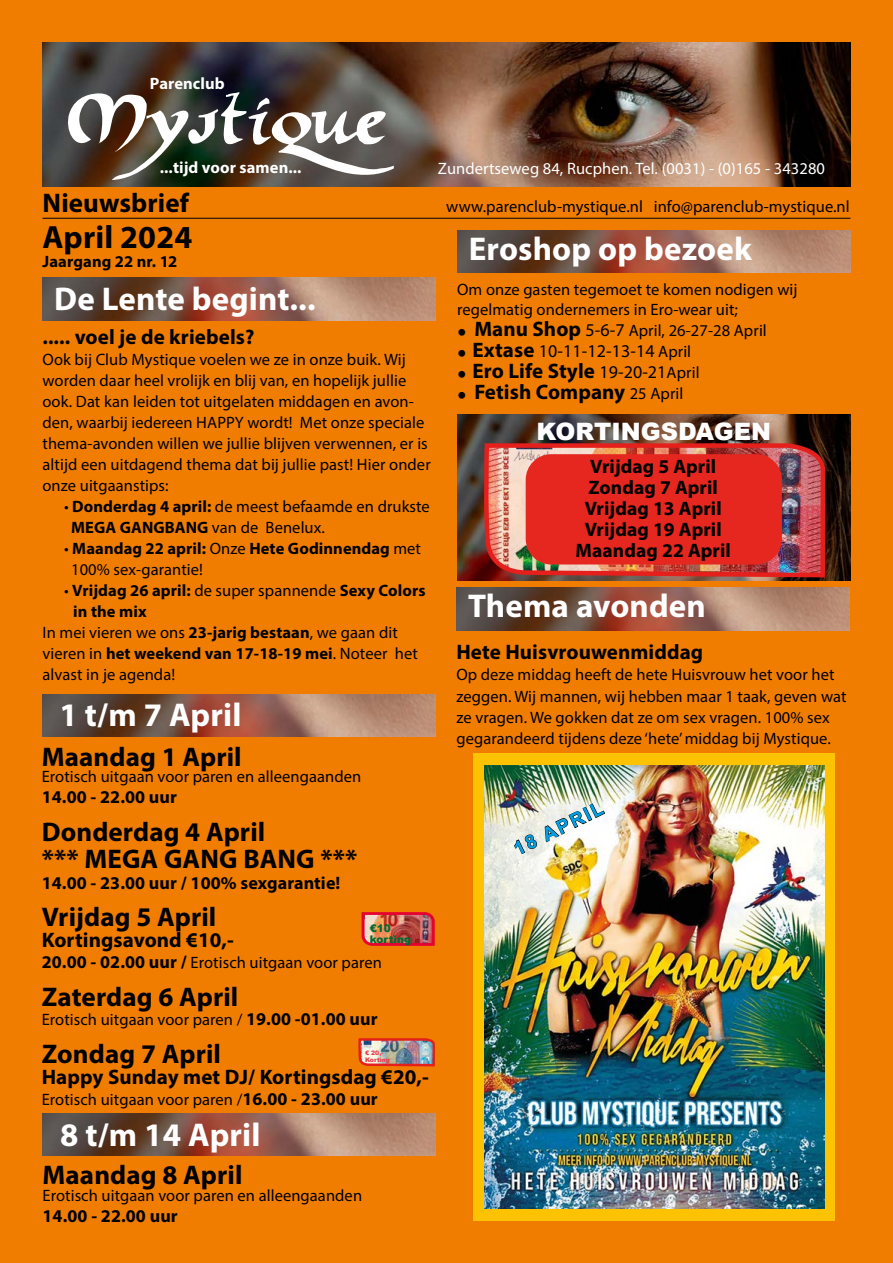
<style>
.page{position:relative;width:893px;height:1263px;background:#f07d00}
.page>*{position:absolute;margin:0;border:0;box-sizing:border-box;transform-origin:0 0}
.t1{font:700 33px "Myriad Pro";letter-spacing:.005em;color:#fff}
.t2{font:700 32.25px "Myriad Pro";letter-spacing:.005em;color:#000}
.t3{font:700 27px/27px "Myriad Pro";letter-spacing:.005em;color:#000}
.t4{font:900 24px "Arial";color:#fff}
.t5{font:700 21px "Myriad Pro";letter-spacing:.005em;color:#000}
.t6{font:700 19.5px/21px "Myriad Pro";letter-spacing:.005em;color:#000;text-align:center}
.t7{font:700 18.9px "Arial";color:#009ee2}
.t8{font:700 18px "Myriad Pro";letter-spacing:.005em;color:#000}
.t9{font:18px "Myriad Pro";letter-spacing:.005em;color:#000}
.t10{font:16.5px/21px "Myriad Pro";letter-spacing:.005em;color:#000}
.t11{font:700 16.5px/21px "Myriad Pro";letter-spacing:.005em;color:#000}
.t12{font:16.5px "Myriad Pro";letter-spacing:.005em;color:#fff}
.t13{font:700 16.5px "Myriad Pro";letter-spacing:.005em;color:#fff}
.t14{font:900 10.5px/10.5px "Arial";letter-spacing:.005em;color:#006b34}
.t15{font:900 6.15px/6.1px "Arial";color:#e83c4d}
.s1{font-weight:700}
.s2{font-weight:400}
.s3{font-weight:700;font-size:18px}
.s4{font-family:"Arial";font-size:27px}
.s5{font-weight:700;font-size:21px}
.s6{font-size:18px}
.s7{font-size:16.5px}
.s8{font-family:"Arial";font-weight:400;font-size:27px}
.s9{font-weight:400;font-size:18px}
.s10{font-weight:400;font-size:16.5px}
</style>
<div class="page">
<img style="left:43px;top:43px;width:807px;height:144px">
<hr style="left:43px;top:218px;width:807px;height:1px;background:#000">
<img style="left:64px;top:92px;width:322px;height:88px">
<img style="left:43px;top:278px;width:393px;height:42px">
<img style="left:456px;top:588px;width:394px;height:42px">
<img style="left:457px;top:230px;width:393px;height:43px">
<img style="left:457px;top:414px;width:393px;height:166px">
<img style="left:480px;top:441px;width:347px;height:139px">
<div style="left:526px;top:454px;width:256px;height:110px;background:#e52720;border-radius:26px"></div>
<img style="left:43px;top:1113px;width:393px;height:42px">
<img style="left:43px;top:694px;width:393px;height:42px">
<div style="left:473px;top:753px;width:362px;height:467px;background:#fdc201"></div>
<img style="left:484px;top:766px;width:340px;height:442px">
<img style="left:361px;top:912px;width:74px;height:34px">
<img style="left:358px;top:1038px;width:77px;height:28px">
<p class="t13" style="left:150px;top:77px;width:76px">Parenclub</p>
<p class="t13" style="left:160px;top:161px;width:143px">...tijd voor samen...</p>
<p class="t12" style="left:438px;top:162px;width:389px">Zundertseweg 84, Rucphen. Tel. (0031) - (0)165 - 343280</p>
<h3 class="t3" style="left:43px;top:191px;width:148px">Nieuwsbrief</h3>
<p class="t10" style="left:446px;top:198px;width:405px">www.parenclub-mystique.nl info@parenclub-mystique.nl</p>
<h2 class="t2" style="left:43px;top:225px;width:151px">April 2024</h2>
<p class="t11" style="left:43px;top:253px;width:136px">Jaargang 22 nr. 12</p>
<h1 class="t1" style="left:54px;top:287px;width:263px">De Lente begint...</h1>
<p class="t5" style="left:43px;top:328px;width:213px">..... voel je de kriebels?</p>
<p class="t10" style="left:43px;top:350px;width:390px">Ook bij Club Mystique voelen we ze in onze buik. Wij worden daar heel vrolijk en blij van, en hopelijk jullie ook. Dat kan leiden tot uitgelaten middagen en avon&shy;den, waarbij iedereen HAPPY wordt! Met onze speciale thema-avonden willen we jullie blijven verwennen, er is altijd een uitdagend thema dat bij jullie past! Hier onder onze uitgaanstips:</p>
<p class="t10" style="left:71px;top:497px;width:360px;text-indent:-7px">• <span class="s1">Donderdag 4 april:</span> de meest befaamde en drukste<br><span class="s1">MEGA GANGBANG</span> van de Benelux.</p>
<p class="t11" style="left:71px;top:539px;width:351px;text-indent:-7px"><span class="s2">•</span> Maandag 22 april: <span class="s2">Onze</span> Hete Godinnendag <span class="s2">met<br>100% sex-garantie!</span></p>
<p class="t11" style="left:64px;top:581px;width:363px"><span class="s2">•</span> Vrijdag 26 april: <span class="s2">de super spannende</span> Sexy Colors</p>
<p class="t11" style="left:73px;top:602px;width:75px">in the mix</p>
<p class="t10" style="left:43px;top:623px;width:357px">In mei vieren we ons <span class="s1">23-jarig bestaan</span>, we gaan dit</p>
<p class="t11" style="left:43px;top:644px;width:377px"><span class="s2">vieren in</span> het weekend van 17-18-19 mei<span class="s2">. Noteer het</span></p>
<p class="t10" style="left:43px;top:665px;width:134px">alvast in je agenda!</p>
<h1 class="t1" style="left:60px;top:702px;width:183px">1 t/m 7 April</h1>
<h3 class="t3" style="left:42px;top:745px;width:201px">Maandag 1 April</h3>
<p class="t10" style="left:42px;top:768px;width:321px">Erotisch uitgaan voor paren en alleengaanden</p>
<p class="t8" style="left:42px;top:790px;width:137px">14.00 - 22.00 uur</p>
<h3 class="t3" style="left:42px;top:820px;width:317px">Donderdag 4 April<br>*** MEGA GANG BANG ***</h3>
<p class="t8" style="left:42px;top:876px;width:300px">14.00 - 23.00 uur / 100% sexgarantie!</p>
<h3 class="t3" style="left:42px;top:906px;width:176px">Vrijdag 5 April</h3>
<p class="t5" style="left:42px;top:932px;width:194px">Kortingsavond €10,-</p>
<p class="t10" style="left:42px;top:954px;width:342px"><span class="s3">20.00 - 02.00 uur /</span> Erotisch uitgaan voor paren</p>
<h3 class="t3" style="left:42px;top:985px;width:198px">Zaterdag 6 April</h3>
<p class="t10" style="left:42px;top:1011px;width:337px">Erotisch uitgaan voor paren / <span class="s3">19.00 -01.00 uur</span></p>
<h3 class="t3" style="left:42px;top:1042px;width:181px">Zondag 7 April</h3>
<p class="t5" style="left:42px;top:1069px;width:389px">Happy Sunday met DJ/ Kortingsdag €20,-</p>
<p class="t10" style="left:42px;top:1090px;width:337px">Erotisch uitgaan voor paren /<span class="s3">16.00 - 23.00 uur</span></p>
<p class="t14" style="left:370px;top:924px;width:43px">€10 korting</p>
<p class="t15" style="left:365px;top:1051px;width:26px">€ 20,-<br>Korting</p>
<h1 class="t1" style="left:60px;top:1123px;width:202px">8 t/m 14 April</h1>
<h3 class="t3" style="left:43px;top:1164px;width:201px">Maandag 8 April</h3>
<p class="t10" style="left:43px;top:1186px;width:321px">Erotisch uitgaan voor paren en alleengaanden</p>
<p class="t8" style="left:43px;top:1209px;width:137px">14.00 - 22.00 uur</p>
<h1 class="t1" style="left:469px;top:236px;width:285px">Eroshop op bezoek</h1>
<p class="t10" style="left:457px;top:281px;width:342px;line-height:19.8px">Om onze gasten tegemoet te komen nodigen wij regelmatig ondernemers in Ero-wear uit;</p>
<p class="t10" style="left:457px;top:321px;width:311px"><span class="s4">•</span> <span class="s5">Manu Shop</span> <span class="s6">5-6-7</span> April, 26-27-28 April</p>
<p class="t9" style="left:457px;top:344px;width:236px"><span class="s4">•</span> <span class="s5">Extase</span> 10-11-12-13-14 <span class="s7">April</span></p>
<p class="t5" style="left:457px;top:363px;width:244px"><span class="s8">•</span> Ero Life Style <span class="s9">19-20-21</span><span class="s10">April</span></p>
<p class="t5" style="left:457px;top:384px;width:228px"><span class="s8">•</span> Fetish Company <span class="s10">25 April</span></p>
<h3 class="t4" style="left:536px;top:423px;width:236px">KORTINGSDAGEN</h3>
<p class="t6" style="left:575px;top:458px;width:157px">Vrijdag 5 April<br>Zondag 7 April<br>Vrijdag 13 April<br>Vrijdag 19 April<br>Maandag 22 April</p>
<h1 class="t1" style="left:468px;top:594px;width:239px">Thema avonden</h1>
<p class="t5" style="left:456px;top:644px;width:248px">Hete Huisvrouwenmiddag</p>
<p class="t10" style="left:456px;top:666px;width:392px">Op deze middag heeft de hete Huisvrouw het voor het zeggen. Wij mannen, wij hebben maar 1 taak, geven wat ze vragen. We gokken dat ze om sex vragen. 100% sex gegarandeerd tijdens deze ‘hete’ middag bij Mystique.</p>
<p class="t7" style="left:510px;top:840px;width:99px;rotate:-26deg">18 APRIL</p>
</div>
